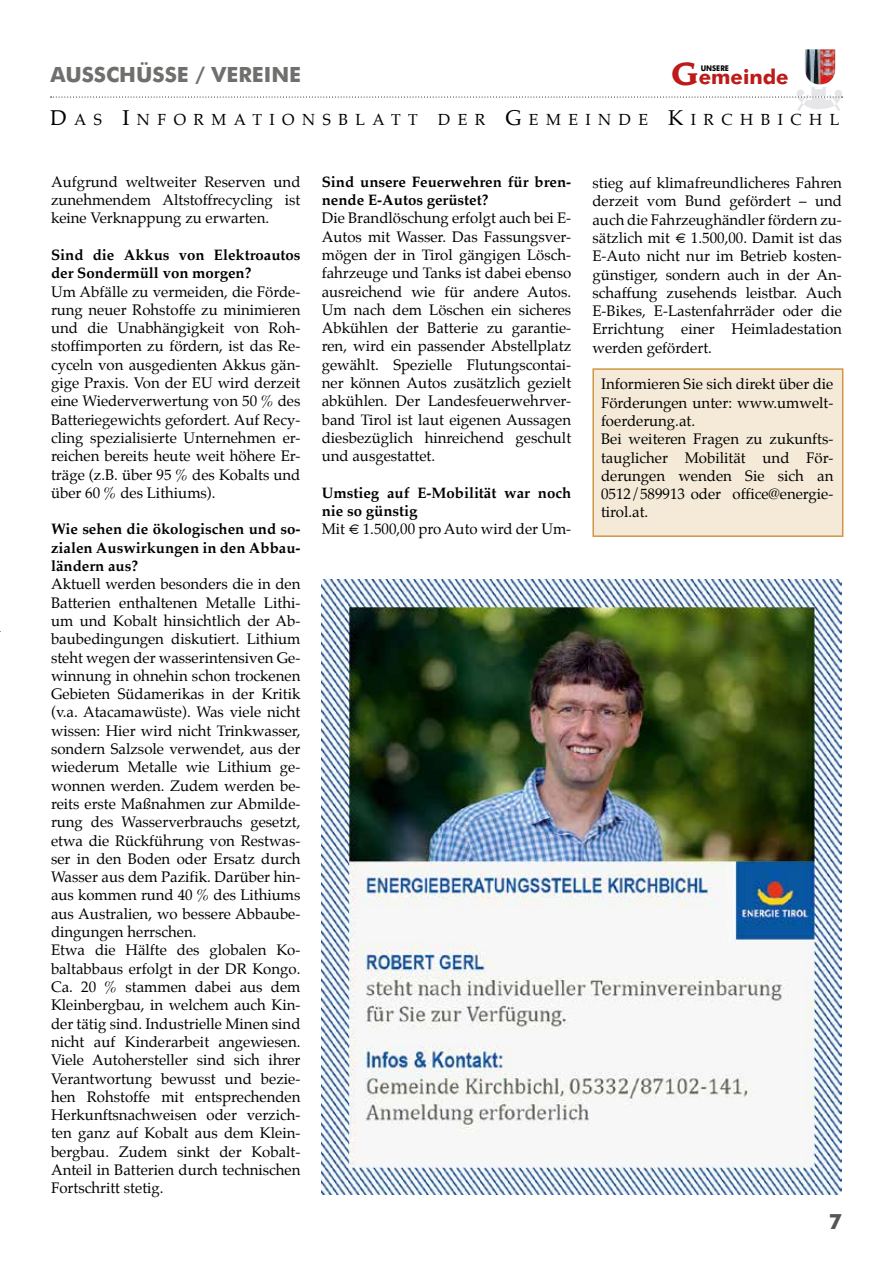
<style>
.page{position:relative;width:893px;height:1263px;background:#fff}
.page>*{position:absolute;margin:0;border:0;box-sizing:border-box;transform-origin:0 0}
.t1{font:700 21px "Futura BT";color:#6f6f6e}
.t2{font:700 21px "Futura BT";color:#565656}
.t3{font:700 20.4px "Futura BT";color:#bd1a1a}
.t4{font:15.75px "Palatino";letter-spacing:.475em;color:#000}
.t5{font:15px/18.3px "Palatino";color:#000;text-align:justify}
.t6{font:700 15px/18.3px "Palatino";color:#000}
.t7{font:700 7.8px "Futura BT";color:#000;scale:.9 1}
.s1{font-family:"Leawood";font-size:31.5px}
.s2{font-size:21px}
</style>
<div class="page">
<img style="left:797px;top:88px;width:44px;height:23px">
<svg style="left:51px;top:97px;width:791px;height:1px"></svg>
<img style="left:805px;top:49px;width:30px;height:36px">
<div style="left:592px;top:368px;width:251px;height:169px;background:#f4ead7;border:2px solid #d29544"></div>
<img style="left:322px;top:579px;width:520px;height:616px">
<h1 class="t1" style="left:51px;top:62px;width:252px">AUSSCHÜSSE / VEREINE</h1>
<h2 class="t3" style="left:671px;top:64px;width:119px"><span class="s1">G</span>emeinde</h2>
<p class="t4" style="left:51px;top:109px;width:369px"><span class="s2">D</span>AS <span class="s2">I</span>NFORMATIONSBLATT</p>
<p class="t4" style="left:438px;top:109px;width:403px">DER <span class="s2">G</span>EMEINDE <span class="s2">K</span>IRCHBICHL</p>
<p class="t7" style="left:701px;top:63px;width:33px">UNSERE</p>
<p class="t5" style="left:51px;top:174px;width:251px">Aufgrund weltweiter Reserven und zunehmendem Altstoffrecycling ist keine Verknappung zu erwarten.</p>
<p class="t6" style="left:51px;top:247px;width:251px">Sind die Akkus von Elektroautos der Sondermüll von morgen?</p>
<p class="t5" style="left:51px;top:283px;width:251px">Um Abfälle zu vermeiden, die Förde&shy;rung neuer Rohstoffe zu minimieren und die Unabhängigkeit von Roh&shy;stoffimporten zu fördern, ist das Re&shy;cyceln von ausgedienten Akkus gän&shy;gige Praxis. Von der EU wird derzeit eine Wiederverwertung von 50 % des Batteriegewichts gefordert. Auf Recy&shy;cling spezialisierte Unternehmen er&shy;reichen bereits heute weit höhere Er&shy;träge (z.B. über 95 % des Kobalts und über 60 % des Lithiums).</p>
<p class="t6" style="left:51px;top:522px;width:251px;text-align:justify">Wie sehen die ökologischen und so&shy;zialen Auswirkungen in den Abbau&shy;ländern aus?</p>
<p class="t5" style="left:51px;top:576px;width:251px;text-align:left">Aktuell werden besonders die in den Batterien enthaltenen Metalle Lithi&shy;um und Kobalt hinsichtlich der Ab&shy;baubedingungen diskutiert. Lithium steht wegen der wasserintensiven Ge&shy;winnung in ohnehin schon trockenen Gebieten Südamerikas in der Kritik (v.a. Atacamawüste). Was viele nicht wissen: Hier wird nicht Trinkwasser, sondern Salzsole verwendet, aus der wiederum Metalle wie Lithium ge&shy;wonnen werden. Zudem werden be&shy;reits erste Maßnahmen zur Abmilde&shy;rung des Wasserverbrauchs gesetzt, etwa die Rückführung von Restwas&shy;ser in den Boden oder Ersatz durch Wasser aus dem Pazifik. Darüber hin&shy;aus kommen rund 40 % des Lithiums aus Australien, wo bessere Abbaube&shy;dingungen herrschen.<br>Etwa die Hälfte des globalen Ko&shy;baltabbaus erfolgt in der DR Kongo.<br>Ca. 20 % stammen dabei aus dem Kleinbergbau, in welchem auch Kin&shy;der tätig sind. Industrielle Minen sind nicht auf Kinderarbeit angewiesen.<br>Viele Autohersteller sind sich ihrer Verantwortung bewusst und bezie&shy;hen Rohstoffe mit entsprechenden Herkunftsnachweisen oder verzich&shy;ten ganz auf Kobalt aus dem Klein&shy;bergbau. Zudem sinkt der Kobalt-Anteil in Batterien durch technischen Fortschritt stetig.</p>
<p class="t6" style="left:322px;top:174px;width:251px">Sind unsere Feuerwehren für bren&shy;nende E-Autos gerüstet?</p>
<p class="t5" style="left:322px;top:210px;width:251px">Die Brandlöschung erfolgt auch bei E-Autos mit Wasser. Das Fassungsver&shy;mögen der in Tirol gängigen Lösch&shy;fahrzeuge und Tanks ist dabei ebenso ausreichend wie für andere Autos.<br>Um nach dem Löschen ein sicheres Abkühlen der Batterie zu garantie&shy;ren, wird ein passender Abstellplatz gewählt. Spezielle Flutungscontai&shy;ner können Autos zusätzlich gezielt abkühlen. Der Landesfeuerwehrver&shy;band Tirol ist laut eigenen Aussagen diesbezüglich hinreichend geschult und ausgestattet.</p>
<p class="t6" style="left:322px;top:485px;width:251px">Umstieg auf E-Mobilität war noch nie so günstig</p>
<p class="t5" style="left:322px;top:521px;width:251px">Mit € 1.500,00 pro Auto wird der Um-</p>
<p class="t5" style="left:592px;top:175px;width:251px">stieg auf klimafreundlicheres Fahren derzeit vom Bund gefördert – und auch die Fahrzeughändler fördern zu&shy;sätzlich mit € 1.500,00. Damit ist das E-Auto nicht nur im Betrieb kosten&shy;günstiger, sondern auch in der An&shy;schaffung zusehends leistbar. Auch E-Bikes, E-Lastenfahrräder oder die Errichtung einer Heimladestation werden gefördert.</p>
<p class="t5" style="left:601px;top:376px;width:234px;text-align:left">Informieren Sie sich direkt über die<br>Förderungen unter: www.umwelt&shy;foerderung.at.<br>Bei weiteren Fragen zu zukunfts&shy;tauglicher Mobilität und För&shy;derungen wenden Sie sich an<br>0512/589913 oder office@energie&shy;tirol.at.</p>
<h1 class="t2" style="left:829px;top:1208px;width:15px">7</h1>
</div>
